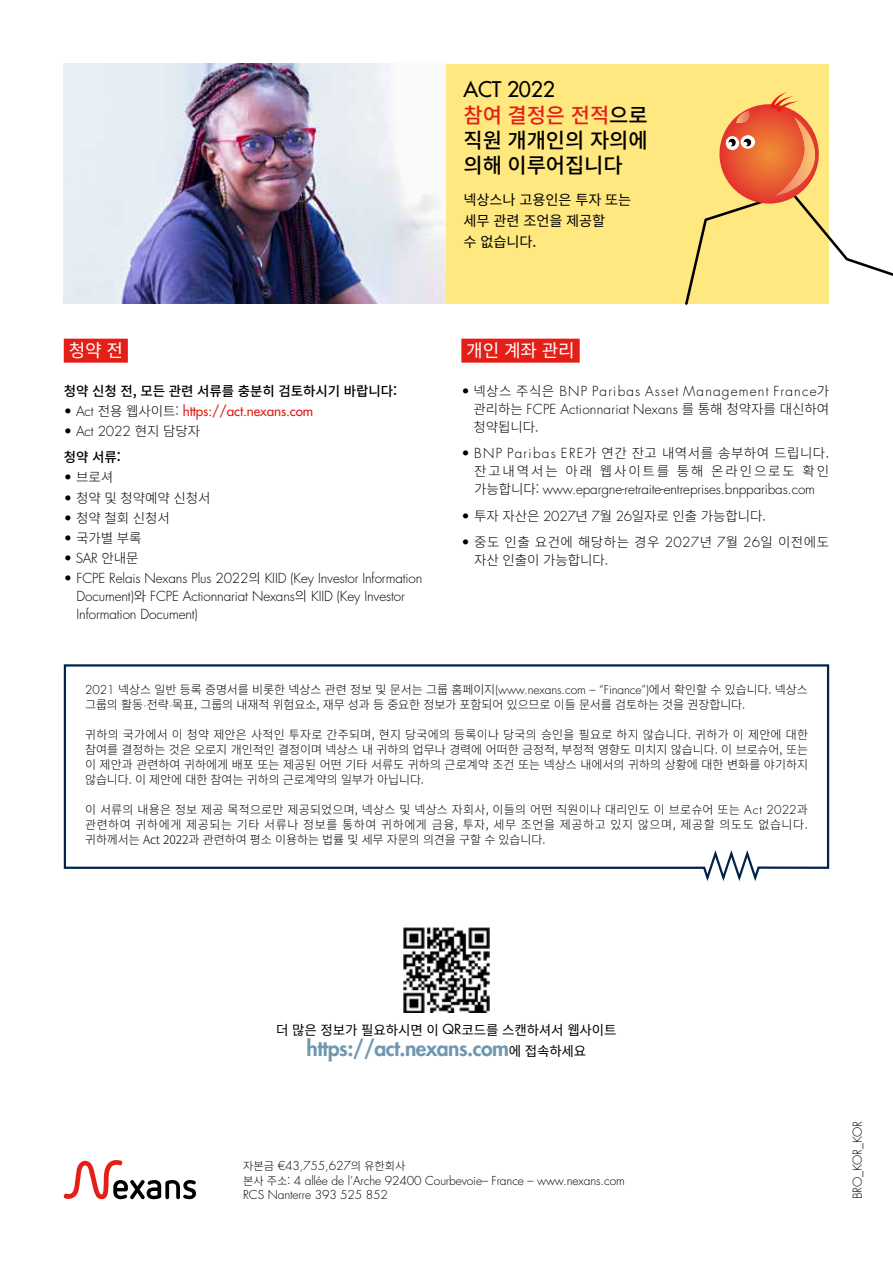
<style>
.page{position:relative;width:893px;height:1263px;background:#fff}
.page>*{position:absolute;margin:0;border:0;box-sizing:border-box;transform-origin:0 0}
.t1{font:800 21px "Futura Std";letter-spacing:-.025em;color:#7098b1}
.t2{font:500 21px/25.2px "Noto Sans CJ Kkr";letter-spacing:-.005em;color:#000;text-align:justify}
.t3{font:21px "Futura";letter-spacing:-.01em;color:#000}
.t4{font:18px "Noto Sans CJ Kkr";letter-spacing:-.005em;color:#fff}
.t5{font:14.25px/21px "Noto Sans CJ Kkr";letter-spacing:-.005em;color:#000}
.t6{font:300 13.5px/18px "Futura";letter-spacing:-.01em;color:#000}
.t7{font:300 13.5px/18px "Futura";letter-spacing:.09em;color:#000;text-align:right}
.t8{font:300 13.5px/18px "Noto Sans CJ Kkr";letter-spacing:.035em;color:#000}
.t9{font:300 13.5px/18px "Noto Sans CJ Kkr";letter-spacing:.135em;color:#000;text-align:right}
.t10{font:300 13.5px "Noto Sans CJ Kkr";letter-spacing:-.005em;color:#000}
.t11{font:13.5px "Futura";letter-spacing:-.01em;color:#e41f18}
.t12{font:500 13.5px "Noto Sans CJ Kkr";letter-spacing:-.005em;color:#000}
.t13{font:13.5px "Noto Sans CJ Kkr";letter-spacing:-.005em;color:#000}
.t14{font:300 12px/15px "Noto Sans CJ Kkr";letter-spacing:-.005em;color:#000;text-align:justify}
.t15{font:300 12px/14.4px "Futura";letter-spacing:-.01em;color:#000}
.s1{font-weight:300;color:#000}
.s2{font-family:"Noto Sans CJ Kkr";font-weight:300;color:#000}
.s3{font-family:"Noto Sans CJ Kkr"}
.s4{font-family:"Futura"}
.s5{color:#e41f18}
.s6{font-family:"Futura Std"}
.s7{font-family:"Noto Sans CJ Kkr";font-weight:400;font-size:13.5px;color:#000}
.s8{font-family:"Noto Sans CJ Kkr";font-size:11.25px}
.s9{font-family:"Futura LT"}
</style>
<div class="page">
<svg style="left:64px;top:1160px;width:132px;height:40px"></svg>
<div style="left:64px;top:339px;width:64px;height:24px;background:#e41f18"></div>
<div style="left:461px;top:339px;width:119px;height:24px;background:#e41f18"></div>
<img style="left:64px;top:64px;width:382px;height:239px">
<div style="left:446px;top:64px;width:383px;height:239px;background:#ffe87f"></div>
<svg style="left:685px;top:92px;width:208px;height:213px"></svg>
<svg style="left:63px;top:664px;width:767px;height:217px"></svg>
<img style="left:404px;top:928px;width:85px;height:85px">
<h2 class="t4" style="left:69px;top:340px;width:56px">청약 전</h2>
<p class="t12" style="left:64px;top:383px;width:335px">청약 신청 전, 모든 관련 서류를 충분히 검토하시기 바랍니다:</p>
<p class="t11" style="left:64px;top:402px;width:251px"><span class="s1">• Act</span> <span class="s2">전용 웹사이트:</span> https://act.nexans.com</p>
<p class="t6" style="left:64px;top:422px;width:138px">• Act 2022 <span class="s3">현지 담당자</span></p>
<p class="t12" style="left:64px;top:450px;width:59px">청약 서류:</p>
<p class="t8" style="left:64px;top:469px;width:51px"><span class="s4">•</span> 브로셔</p>
<p class="t10" style="left:64px;top:490px;width:148px"><span class="s4">•</span> 청약 및 청약예약 신청서</p>
<p class="t8" style="left:64px;top:509px;width:108px"><span class="s4">•</span> 청약 철회 신청서</p>
<p class="t8" style="left:64px;top:529px;width:79px"><span class="s4">•</span> 국가별 부록</p>
<p class="t6" style="left:64px;top:549px;width:76px">• SAR <span class="s3">안내문</span></p>
<p class="t6" style="left:77px;top:569px;width:347px;text-indent:-13px">• FCPE Relais Nexans Plus 2022<span class="s3">의</span> KIID (Key Investor Information<br>Document)<span class="s3">와</span> FCPE Actionnariat Nexans<span class="s3">의</span> KIID (Key Investor<br>Information Document)</p>
<h1 class="t3" style="left:463px;top:77px;width:93px">ACT 2022</h1>
<h1 class="t2" style="left:463px;top:103px;width:186px"><span class="s5">참여 결정은 전적</span>으로 직원 개개인의 자의에 의해 이루어집니다</h1>
<p class="t5" style="left:463px;top:190px;width:169px">넥상스나 고용인은 투자 또는 세무 관련 조언을 제공할<br>수 없습니다.</p>
<h2 class="t4" style="left:466px;top:340px;width:110px">개인 계좌 관리</h2>
<p class="t7" style="left:461px;top:382px;width:369px">• <span class="s3">넥상스 주식은</span> BNP Paribas Asset Management France<span class="s3">가 관리하는</span> FCPE Actionnariat Nexans <span class="s3">를 통해 청약자를 대신하여</span></p>
<p class="t8" style="left:473px;top:418px;width:67px">청약됩니다.</p>
<p class="t9" style="left:461px;top:444px;width:369px"><span class="s4">• BNP Paribas ERE</span>가 연간 잔고 내역서를 송부하여 드립니다. 잔고내역서는 아래 웹사이트를 통해 온라인으로도 확인</p>
<p class="t6" style="left:474px;top:480px;width:342px"><span class="s3">가능합니다:</span> www.epargne-retraite-entreprises.bnpparibas.com</p>
<p class="t10" style="left:461px;top:508px;width:306px"><span class="s4">•</span> 투자 자산은 <span class="s4">2027</span>년 <span class="s4">7</span>월 <span class="s4">26</span>일자로 인출 가능합니다.</p>
<p class="t8" style="left:474px;top:533px;width:357px;text-indent:-13px"><span class="s4">•</span> 중도 인출 요건에 해당하는 경우 <span class="s4">2027</span>년 <span class="s4">7</span>월 <span class="s4">26</span>일 이전에도 자산 인출이 가능합니다.</p>
<p class="t14" style="left:85px;top:682px;width:724px"><span class="s4">2021</span> 넥상스 일반 등록 증명서를 비롯한 넥상스 관련 정보 및 문서는 그룹 홈페이지<span class="s4">(www.nexans.com – “Finance”)</span>에서 확인할 수 있습니다. 넥상스 그룹의 활동<span class="s4">∙</span>전략<span class="s4">∙</span>목표, 그룹의 내재적 위험요소, 재무 성과 등 중요한 정보가 포함되어 있으므로 이들 문서를 검토하는 것을 권장합니다.</p>
<p class="t14" style="left:85px;top:727px;width:725px">귀하의 국가에서 이 청약 제안은 사적인 투자로 간주되며, 현지 당국에의 등록이나 당국의 승인을 필요로 하지 않습니다. 귀하가 이 제안에 대한 참여를 결정하는 것은 오로지 개인적인 결정이며 넥상스 내 귀하의 업무나 경력에 어떠한 긍정적, 부정적 영향도 미치지 않습니다. 이 브로슈어, 또는 이 제안과 관련하여 귀하에게 배포 또는 제공된 어떤 기타 서류도 귀하의 근로계약 조건 또는 넥상스 내에서의 귀하의 상황에 대한 변화를 야기하지 않습니다. 이 제안에 대한 참여는 귀하의 근로계약의 일부가 아닙니다.</p>
<p class="t14" style="left:85px;top:802px;width:724px">이 서류의 내용은 정보 제공 목적으로만 제공되었으며, 넥상스 및 넥상스 자회사, 이들의 어떤 직원이나 대리인도 이 브로슈어 또는 <span class="s4">Act 2022</span>과 관련하여 귀하에게 제공되는 기타 서류나 정보를 통하여 귀하에게 금융, 투자, 세무 조언을 제공하고 있지 않으며, 제공할 의도도 없습니다. 귀하께서는 Act 2022과 관련하여 평소 이용하는 법률 및 세무 자문의 의견을 구할 수 있습니다.</p>
<p class="t13" style="left:276px;top:1022px;width:342px">더 많은 정보가 필요하시면 이 <span class="s6">QR</span>코드를 스캔하셔서 웹사이트</p>
<h1 class="t1" style="left:307px;top:1035px;width:281px">https://act.nexans.com<span class="s7">에 접속하세요</span></h1>
<p class="t15" style="left:243px;top:1159px;width:383px"><span class="s8">자본금</span> <span class="s9">€</span>43,755,627<span class="s8">의 유한회사<br>본사 주소:</span> 4 allée de l’Arche 92400 Courbevoie– France – www.nexans.com<br>RCS Nanterre 393 525 852</p>
<p class="t15" style="left:850px;top:1199px;width:80px;rotate:-90deg">BRO_KOR_KOR</p>
</div>
